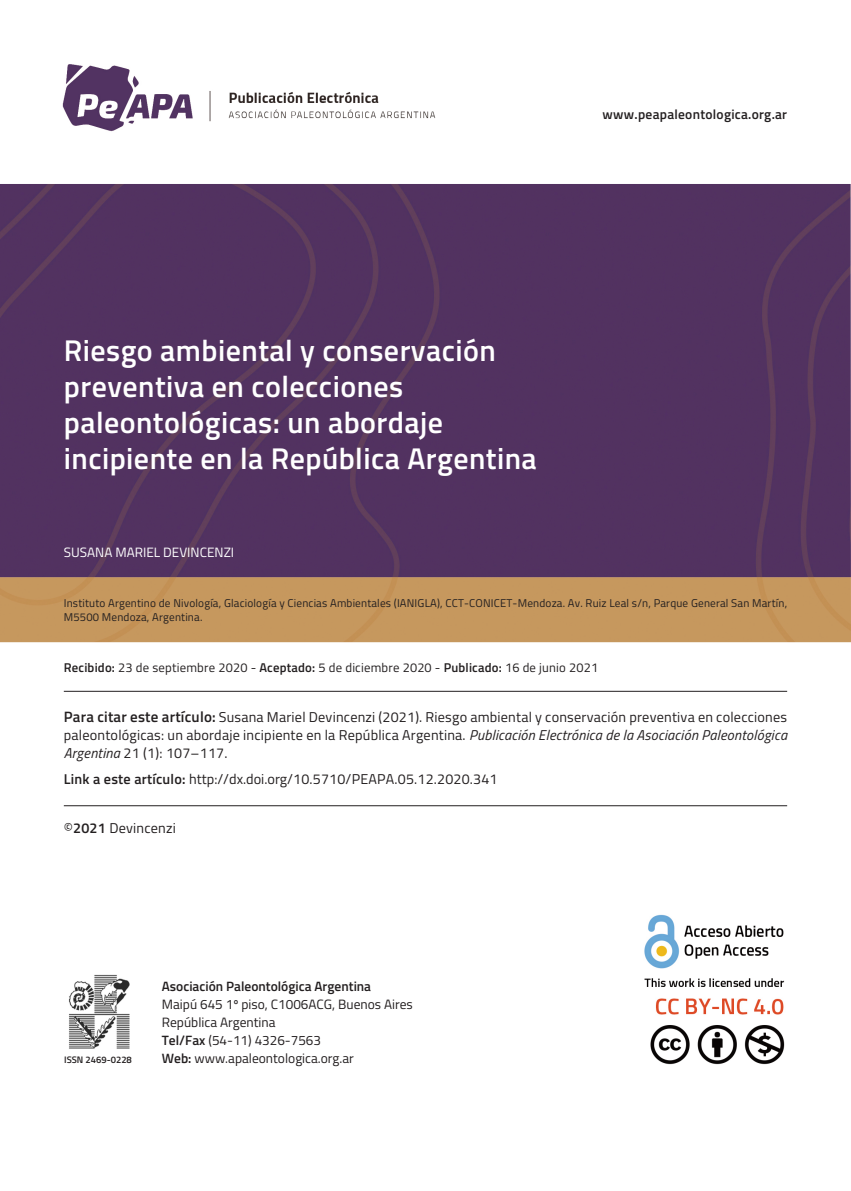
<style>
.page{position:relative;width:851px;height:1191px;background:#fff}
.page>*{position:absolute;margin:0;border:0;box-sizing:border-box;transform-origin:0 0}
.t1{font:600 30px/36px "Titillium";letter-spacing:.015em;color:#fff}
.t2{font:14.25px/18px "Titillium";letter-spacing:.015em;color:#231f20;text-align:justify}
.t3{font:13.5px/18px "Titillium";color:#231f20}
.t4{font:600 13.5px "Titillium";color:#231f20}
.t5{font:600 13.5px "Titillium";letter-spacing:.02em;color:#231f20}
.t6{font:13.5px "Titillium";color:#fff}
.t7{font:12.75px "Titillium";letter-spacing:.015em;color:#231f20}
.t8{font:11.25px/13.5px "Titillium";letter-spacing:.015em;color:#231f20}
.t9{font:600 9.45px "Titillium";color:#231f20}
.s1{font-weight:600}
.s2{font-weight:600;font-size:15px}
.s3{font-style:italic}
</style>
<div class="page">
<img style="left:69px;top:974px;width:61px;height:75px">
<img style="left:0;top:184px;width:850px;height:458px">
<hr style="left:64px;top:691px;width:723px;height:1px;background:#231f20">
<hr style="left:64px;top:805px;width:723px;height:1px;background:#231f20">
<img style="left:62px;top:64px;width:374px;height:68px">
<img style="left:644px;top:914px;width:141px;height:151px">
<p class="t5" style="left:602px;top:106px;width:186px">www.peapaleontologica.org.ar</p>
<h1 class="t1" style="left:64px;top:333px;width:474px">Riesgo ambiental y conservación preventiva en colecciones paleontológicas: un abordaje incipiente en la República Argentina</h1>
<p class="t6" style="left:64px;top:544px;width:172px">SUSANA MARIEL DEVINCENZI</p>
<p class="t8" style="left:64px;top:596px;width:724px">Instituto Argentino de Nivología, Glaciología y Ciencias Ambientales (IANIGLA), CCT-CONICET-Mendoza. Av. Ruiz Leal s/n, Parque General San Martín,<br>M5500 Mendoza, Argentina.</p>
<p class="t7" style="left:64px;top:660px;width:536px"><span class="s1">Recibido:</span> 23 de septiembre 2020 - <span class="s1">Aceptado:</span> 5 de diciembre 2020 - <span class="s1">Publicado:</span> 16 de junio 2021</p>
<p class="t2" style="left:64px;top:707px;width:724px"><span class="s2">Para citar este artículo:</span> Susana Mariel Devincenzi (2021). Riesgo ambiental y conservación preventiva en colecciones paleontológicas: un abordaje incipiente en la República Argentina. <span class="s3">Publicación Electrónica de la Asociación Paleontológica Argentina</span> 21 (1): 107–117.</p>
<p class="t2" style="left:64px;top:770px;width:435px"><span class="s1">Link a este artículo:</span> http://dx.doi.org/10.5710/PEAPA.05.12.2020.341</p>
<p class="t2" style="left:64px;top:819px;width:114px">©<span class="s1">2021</span> Devincenzi</p>
<p class="t9" style="left:64px;top:1053px;width:69px">ISSN 2469-0228</p>
<p class="t4" style="left:162px;top:978px;width:211px">Asociación Paleontológica Argentina</p>
<p class="t3" style="left:162px;top:995px;width:252px">Maipú 645 1º piso, C1006ACG, Buenos Aires<br>República Argentina<br><span class="s1">Tel/Fax</span> (54-11) 4326-7563<br><span class="s1">Web:</span> www.apaleontologica.org.ar</p>
</div>
